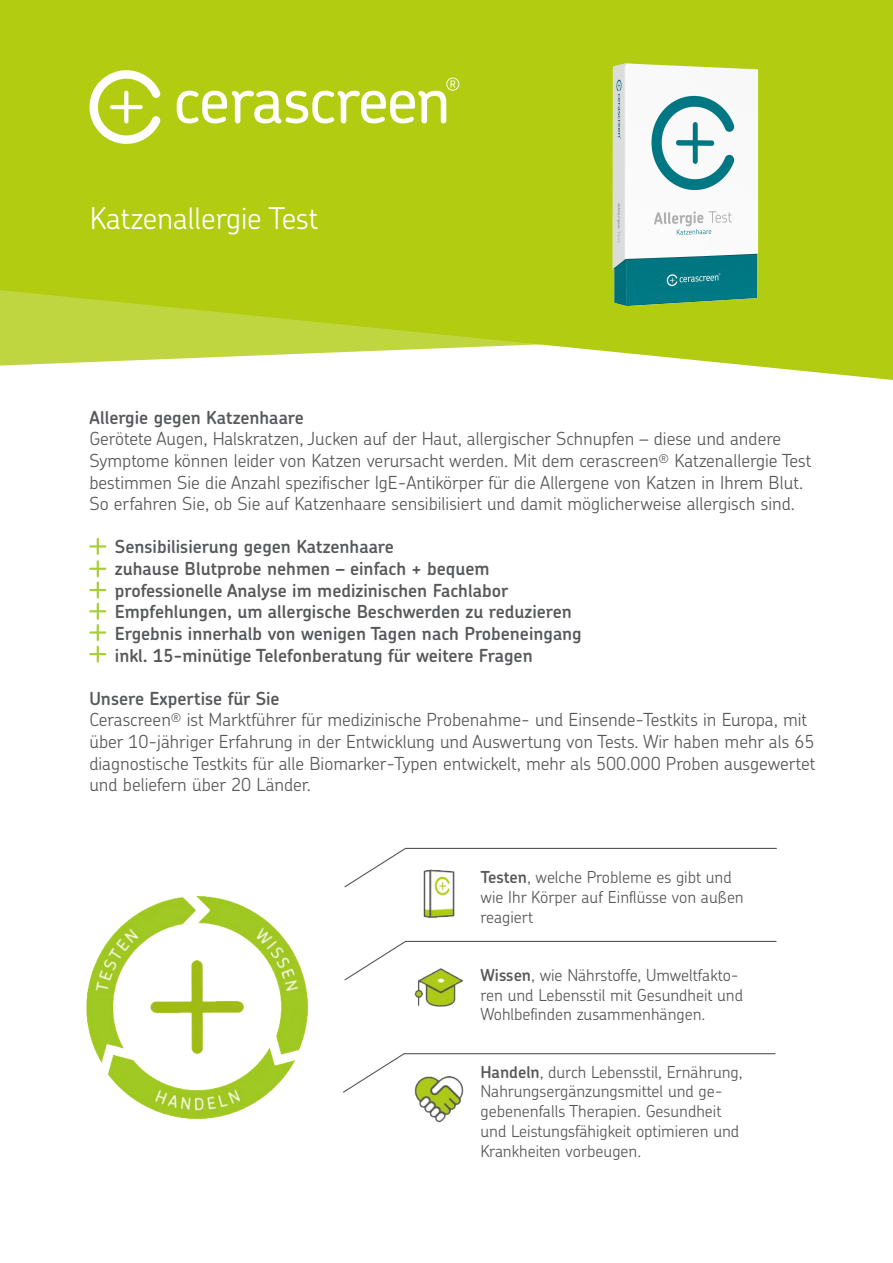
<style>
.page{position:relative;width:893px;height:1263px;background:#fff}
.page>*{position:absolute;margin:0;border:0;box-sizing:border-box;transform-origin:0 0}
.t1{font:300 30px "Chevin Std";color:#fff}
.t2{font:300 18px/21.6px "Chevin Std";color:#57585a}
.t3{font:600 18px "Chevin Std";color:#57585a}
.t4{font:300 16.5px/19.8px "Chevin Std";color:#57585a}
.s1{font-weight:600}
</style>
<div class="page">
<svg style="left:0;top:0;width:893px;height:380px;background:#b8d027"></svg>
<svg style="left:89px;top:70px;width:72px;height:74px"></svg>
<svg style="left:177px;top:78px;width:282px;height:45px"></svg>
<img style="left:86px;top:869px;width:691px;height:254px">
<img style="left:555px;top:54px;width:263px;height:263px">
<svg style="left:343px;top:940px;width:64px;height:41px"></svg>
<svg style="left:342px;top:1052px;width:64px;height:42px"></svg>
<svg style="left:343px;top:847px;width:64px;height:41px"></svg>
<hr style="left:405px;top:941px;width:371px;height:1px;background:#57585a">
<hr style="left:405px;top:848px;width:372px;height:1px;background:#57585a">
<hr style="left:404px;top:1053px;width:371px;height:1px;background:#57585a">
<svg style="left:89px;top:538px;width:17px;height:125px"></svg>
<p class="t1" style="left:90px;top:198px;width:230px">Katzenallergie Test</p>
<p class="t3" style="left:89px;top:405px;width:216px">Allergie gegen Katzenhaare</p>
<p class="t2" style="left:89px;top:428px;width:723px">Gerötete Augen, Halskratzen, Jucken auf der Haut, allergischer Schnupfen – diese und andere Symptome können leider von Katzen verursacht werden. Mit dem cerascreen<sup>®</sup> Katzenallergie Test bestimmen Sie die Anzahl spezifischer IgE-Antikörper für die Allergene von Katzen in Ihrem Blut.<br>So erfahren Sie, ob Sie auf Katzenhaare sensibilisiert und damit möglicherweise allergisch sind.</p>
<p class="t3" style="left:115px;top:535px;width:280px">Sensibilisierung gegen Katzenhaare</p>
<p class="t3" style="left:115px;top:557px;width:376px">zuhause Blutprobe nehmen – einfach + bequem</p>
<p class="t3" style="left:115px;top:578px;width:395px">professionelle Analyse im medizinischen Fachlabor</p>
<p class="t3" style="left:115px;top:600px;width:458px">Empfehlungen, um allergische Beschwerden zu reduzieren</p>
<p class="t3" style="left:115px;top:621px;width:468px">Ergebnis innerhalb von wenigen Tagen nach Probeneingang</p>
<p class="t3" style="left:115px;top:643px;width:419px">inkl. 15-minütige Telefonberatung für weitere Fragen</p>
<p class="t3" style="left:89px;top:686px;width:192px">Unsere Expertise für Sie</p>
<p class="t2" style="left:89px;top:708px;width:728px">Cerascreen<sup>®</sup> ist Marktführer für medizinische Probenahme- und Einsende-Testkits in Europa, mit über 10-jähriger Erfahrung in der Entwicklung und Auswertung von Tests. Wir haben mehr als 65 diagnostische Testkits für alle Biomarker-Typen entwickelt, mehr als 500.000 Proben ausgewertet und beliefern über 20 Länder.</p>
<p class="t4" style="left:480px;top:867px;width:265px"><span class="s1">Testen</span>, welche Probleme es gibt und wie Ihr Körper auf Einflüsse von außen reagiert</p>
<p class="t4" style="left:480px;top:964px;width:264px"><span class="s1">Wissen</span>, wie Nährstoffe, Umweltfakto&shy;ren und Lebensstil mit Gesundheit und<br>Wohlbefinden zusammenhängen.</p>
<p class="t4" style="left:480px;top:1061px;width:264px"><span class="s1">Handeln</span>, durch Lebensstil, Ernährung, Nahrungsergänzungsmittel und ge&shy;gebenenfalls Therapien. Gesundheit und Leistungsfähigkeit optimieren und Krankheiten vorbeugen.</p>
</div>
